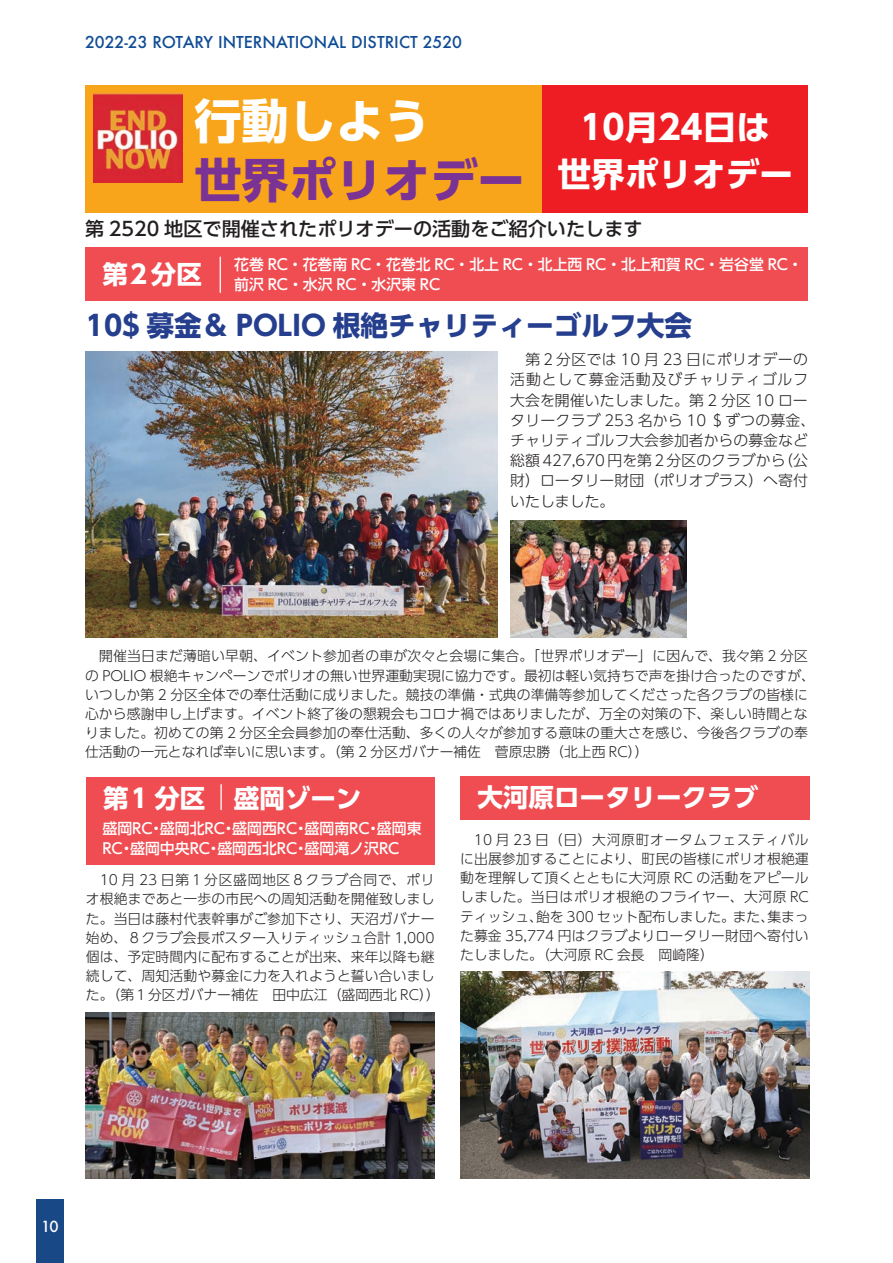
<style>
.page{position:relative;width:893px;height:1263px;background:#fff}
.page>*{position:absolute;margin:0;border:0;box-sizing:border-box;transform-origin:0 0}
.t1{font:700 47.25px "UD Shin Go Pro";color:#7a3294}
.t2{font:700 47.25px "UD Shin Go Pro";color:#fff}
.t3{font:700 33.6px/46.5px "UD Shin Go Pro";color:#fff;text-align:center}
.t4{font:700 27.6px "UD Shin Go Pro";color:#253f8e}
.t5{font:700 25.5px "UD Shin Go Pro";color:#fff}
.t6{font:500 19.2px "UD Shin Go Pro";color:#231f20}
.t7{font:500 15.9px "Futura";color:#0f4c95}
.t8{font:300 14.85px/20.2px "UD Shin Go Pro";color:#231f20}
.t9{font:500 14.85px/20.2px "UD Shin Go Pro";color:#fff}
.t10{font:500 14.85px "Futura";color:#fff}
.t11{font:300 13.8px/19.2px "UD Shin Go Pro";letter-spacing:.005em;color:#231f20}
</style>
<div class="page">
<div style="left:85px;top:85px;width:457px;height:128px;background:#f9a51b"></div>
<div style="left:542px;top:85px;width:266px;height:128px;background:#ee1d23"></div>
<div style="left:36px;top:1199px;width:28px;height:64px;background:#194887"></div>
<img style="left:93px;top:93px;width:90px;height:90px">
<img style="left:86px;top:1012px;width:349px;height:166px">
<img style="left:461px;top:972px;width:349px;height:206px">
<img style="left:86px;top:352px;width:411px;height:286px">
<img style="left:510px;top:521px;width:176px;height:117px">
<div style="left:85px;top:248px;width:723px;height:53px;background:#ef4d52"></div>
<div style="left:86px;top:777px;width:349px;height:87px;background:#ef4d52"></div>
<div style="left:460px;top:776px;width:350px;height:44px;background:#ef4d52"></div>
<hr style="left:220px;top:257px;width:1px;height:36px;background:#fff">
<hr style="left:220px;top:784px;width:2px;height:26px;background:#fff">
<p class="t7" style="left:85px;top:31px;width:379px">2022-23 ROTARY INTERNATIONAL DISTRICT 2520</p>
<h1 class="t2" style="left:194px;top:82px;width:237px">行動しよう</h1>
<h1 class="t1" style="left:194px;top:142px;width:332px">世界ポリオデー</h1>
<h2 class="t3" style="left:557px;top:104px;width:237px">10月24日は<br>世界ポリオデー</h2>
<h3 class="t6" style="left:85px;top:213px;width:559px">第 2520 地区で開催されたポリオデーの活動をご紹介いたします</h3>
<h3 class="t5" style="left:102px;top:254px;width:101px">第2分区</h3>
<p class="t9" style="left:234px;top:254px;width:570px">花巻 RC・花巻南 RC・花巻北 RC・北上 RC・北上西 RC・北上和賀 RC・岩谷堂 RC・</p>
<p class="t9" style="left:234px;top:274px;width:207px">前沢 RC・水沢 RC・水沢東 RC</p>
<h3 class="t4" style="left:86px;top:303px;width:608px">10$ 募金＆ POLIO 根絶チャリティーゴルフ大会</h3>
<p class="t8" style="left:510px;top:349px;width:307px">　第２分区では 10 月 23 日にポリオデーの活動として募金活動及びチャリティゴルフ大会を開催いたしました。第 2 分区 10 ロータリークラブ 253 名から 10 ＄ずつの募金、チャリティゴルフ大会参加者からの募金など総額 427,670 円を第 2 分区のクラブから（公財）ロータリー財団（ポリオプラス）へ寄付いたしました。</p>
<p class="t11" style="left:85px;top:646px;width:731px">　開催当日まだ薄暗い早朝、イベント参加者の車が次々と会場に集合。「世界ポリオデー」に因んで、我々第 2 分区の POLIO 根絶キャンペーンでポリオの無い世界運動実現に協力です。最初は軽い気持ちで声を掛け合ったのですが、いつしか第 2 分区全体での奉仕活動に成りました。競技の準備・式典の準備等参加してくださった各クラブの皆様に心から感謝申し上げます。イベント終了後の懇親会もコロナ禍ではありましたが、万全の対策の下、楽しい時間となりました。初めての第 2 分区全会員参加の奉仕活動、多くの人々が参加する意味の重大さを感じ、今後各クラブの奉仕活動の一元となれば幸いに思います。（第 2 分区ガバナー補佐　菅原忠勝（北上西 RC））</p>
<h3 class="t5" style="left:103px;top:777px;width:260px">第1 分区 盛岡ゾーン</h3>
<p class="t9" style="left:102px;top:817px;width:321px">盛岡RC・盛岡北RC・盛岡西RC・盛岡南RC・盛岡東<br>RC・盛岡中央RC・盛岡西北RC・盛岡滝ノ沢RC</p>
<p class="t11" style="left:86px;top:870px;width:355px">　10 月 23 日第１分区盛岡地区８クラブ合同で、ポリオ根絶まであと一歩の市民への周知活動を開催致しました。当日は藤村代表幹事がご参加下さり、天沼ガバナー始め、８クラブ会長ポスター入りティッシュ合計 1,000個は、予定時間内に配布することが出来、来年以降も継続して、周知活動や募金に力を入れようと誓い合いました。（第１分区ガバナー補佐　田中広江（盛岡西北 RC））</p>
<h3 class="t5" style="left:477px;top:776px;width:282px">大河原ロータリークラブ</h3>
<p class="t11" style="left:460px;top:830px;width:350px;text-align:justify">　10 月 23 日（日）大河原町オータムフェスティバルに出展参加することにより、町民の皆様にポリオ根絶運動を理解して頂くとともに大河原 RC の活動をアピールしました。当日はポリオ根絶のフライヤー、大河原 RCティッシュ、飴を 300 セット配布しました。また、集まった募金 35,774 円はクラブよりロータリー財団へ寄付いたしました。（大河原 RC 会長　岡崎隆）</p>
<p class="t10" style="left:41px;top:1216px;width:19px">10</p>
</div>
